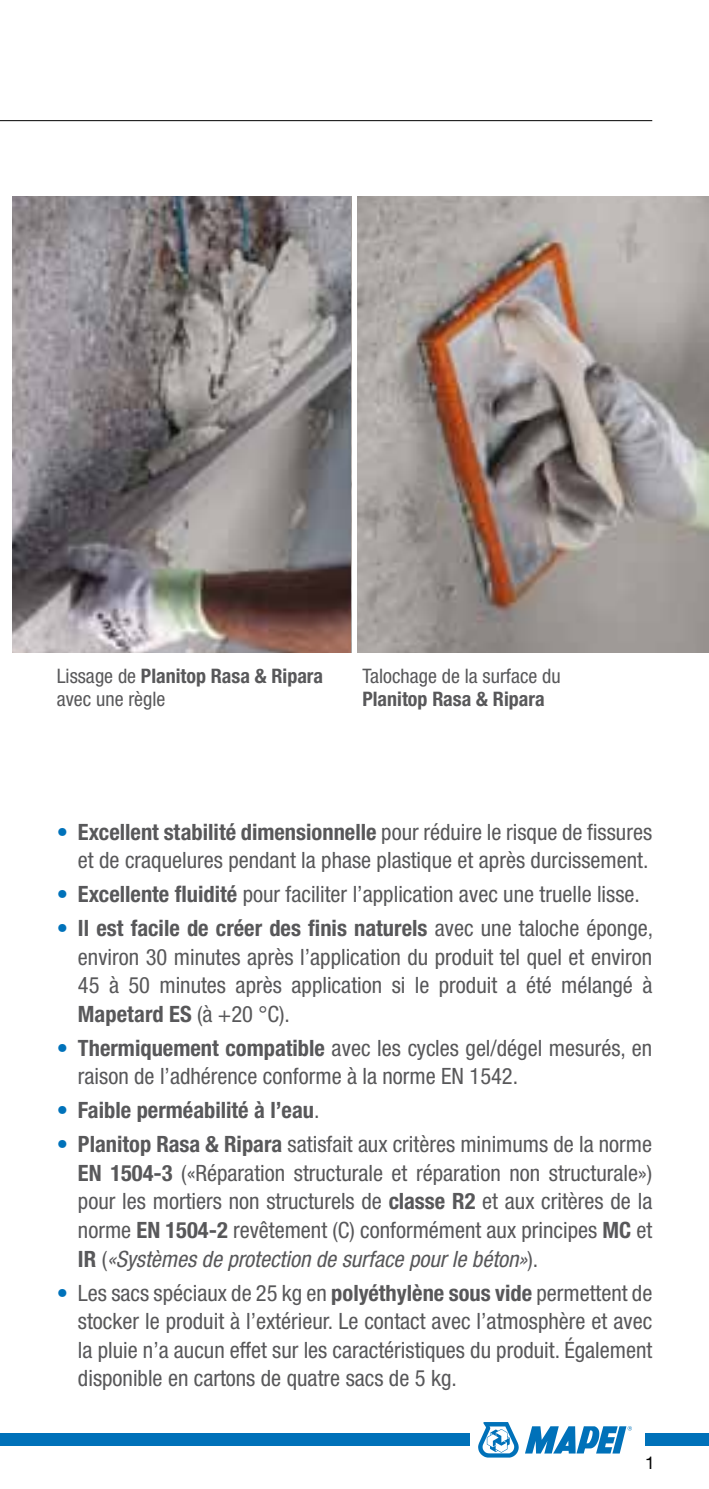
<style>
.page{position:relative;width:709px;height:1489px;background:#fff}
.page>*{position:absolute;margin:0;border:0;box-sizing:border-box;transform-origin:0 0}
.t1{font:condensed 22.5px/28.5px "Helvetica Neue LTW1 G";color:#58585a;text-align:justify}
.t2{font:700 condensed 22.5px "Helvetica Neue LTW1 G";color:#58585a}
.t3{font:condensed 20px/22.5px "Helvetica Neue LTW1 G";color:#58585a}
.t4{font:700 condensed 20px "Helvetica Neue LTW1 G";color:#58585a}
.t5{font:17.5px "Helvetica Neue LTW1 G";color:#000}
.s1{font-weight:700}
.s2{color:#0072ba}
.s3{font-weight:400;color:#0072ba}
.s4{font-weight:400}
.s5{font-style:italic}
</style>
<div class="page">
<div style="left:0;top:1433px;width:470px;height:12px;background:#0071b9"></div>
<svg style="left:525px;top:1426px;width:107px;height:27px"></svg>
<svg style="left:478px;top:1422px;width:40px;height:35px"></svg>
<div style="left:645px;top:1433px;width:64px;height:13px;background:#0071b9"></div>
<hr style="left:0;top:120px;width:652px;height:1px;background:#000">
<img style="left:13px;top:196px;width:696px;height:456px">
<div style="left:352px;top:164px;width:5px;height:505px;background:#fff"></div>
<p class="t3" style="left:57px;top:665px;width:268px">Lissage de <span class="s1">Planitop Rasa &amp; Ripara </span>avec une règle</p>
<p class="t3" style="left:362px;top:665px;width:200px">Talochage de la surface du</p>
<p class="t4" style="left:362px;top:686px;width:184px">Planitop Rasa &amp; Ripara</p>
<p class="t1" style="left:57px;top:817px;width:597px;text-align:right"><span class="s2">•</span> <span class="s1">Excellent stabilité dimensionnelle</span> pour réduire le risque de fissures et de craquelures pendant la phase plastique et après durcissement.</p>
<p class="t1" style="left:57px;top:880px;width:584px"><span class="s2">•</span> <span class="s1">Excellente fluidité</span> pour faciliter l’application avec une truelle lisse.</p>
<p class="t1" style="left:78px;top:914px;width:576px;text-indent:-21px"><span class="s2">•</span> <span class="s1">Il est facile de créer des finis naturels</span> avec une taloche éponge, environ 30 minutes après l’application du produit tel quel et environ 45 à 50 minutes après application si le produit a été mélangé à <span class="s1">Mapetard ES</span> (à +20 °C).</p>
<p class="t1" style="left:78px;top:1033px;width:576px;text-indent:-21px"><span class="s2">•</span> <span class="s1">Thermiquement compatible</span> avec les cycles gel/dégel mesurés, en raison de l’adhérence conforme à la norme EN 1542.</p>
<p class="t2" style="left:57px;top:1096px;width:264px"><span class="s3">•</span> Faible perméabilité à l’eau<span class="s4">.</span></p>
<p class="t1" style="left:78px;top:1130px;width:576px;text-indent:-21px"><span class="s2">•</span> <span class="s1">Planitop Rasa &amp; Ripara</span> satisfait aux critères minimums de la norme <span class="s1">EN 1504-3</span> («Réparation structurale et réparation non structurale») pour les mortiers non structurels de <span class="s1">classe R2</span> et aux critères de la norme <span class="s1">EN 1504-2</span> revêtement (C) conformément aux principes <span class="s1">MC</span> et <span class="s1">IR</span> (<span class="s5">«Systèmes de protection de surface pour le béton»</span>).</p>
<p class="t1" style="left:78px;top:1278px;width:576px;text-indent:-21px"><span class="s2">•</span> Les sacs spéciaux de 25 kg en <span class="s1">polyéthylène sous vide</span> permettent de stocker le produit à l’extérieur. Le contact avec l’atmosphère et avec la pluie n’a aucun effet sur les caractéristiques du produit. Également disponible en cartons de quatre sacs de 5 kg.</p>
<p class="t5" style="left:645px;top:1451px;width:11px">1</p>
</div>
